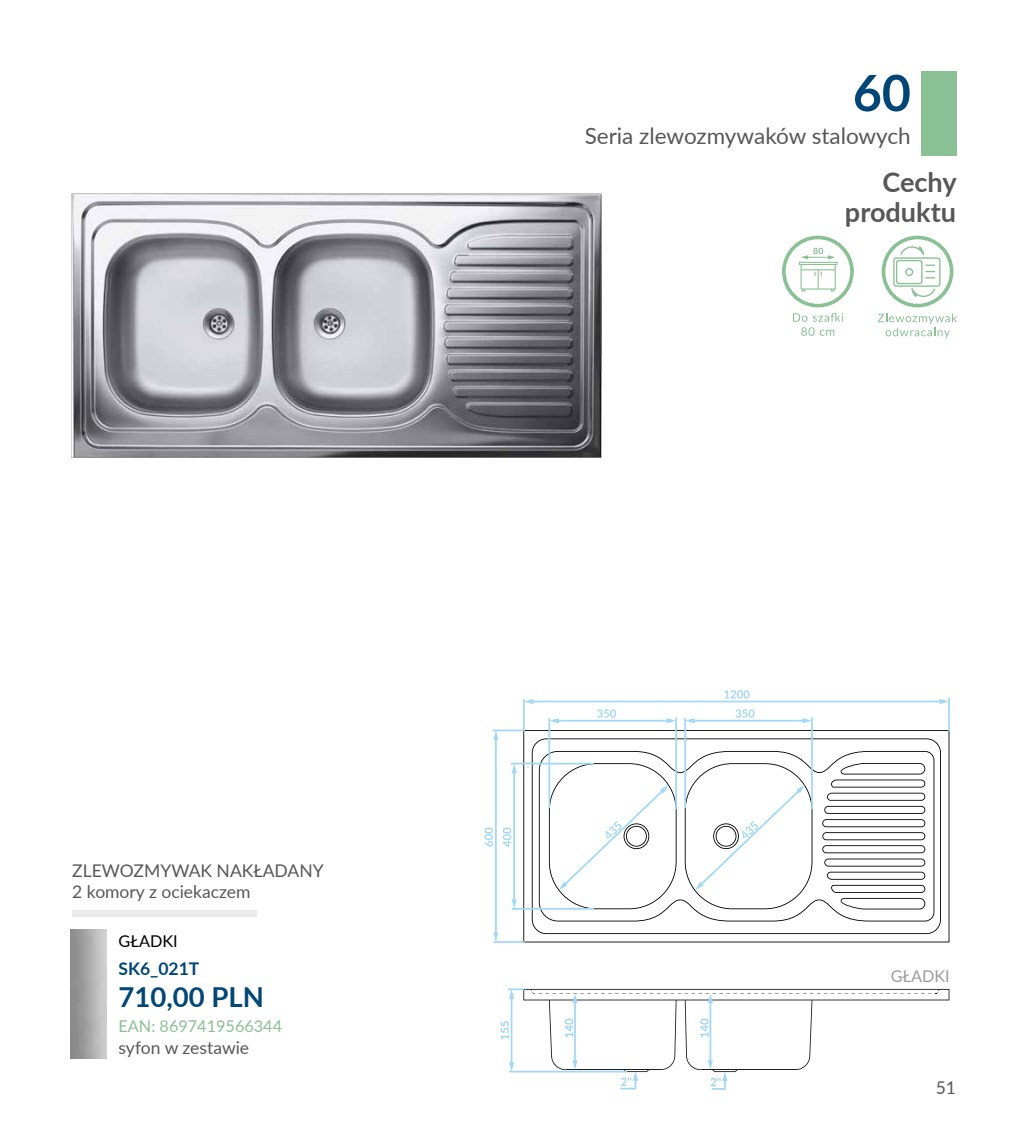
<style>
.page{position:relative;width:1028px;height:1134px;background:#fff}
.page>*{position:absolute;margin:0;border:0;box-sizing:border-box;transform-origin:0 0}
.t1{font:700 50px "Lato";color:#004676}
.t2{font:700 27.5px "Lato";color:#004676}
.t3{font:700 27px/30px "Lato";color:#575756;text-align:right}
.t4{font:22.5px "Lato";color:#575756}
.t5{font:17.5px/21.2px "Lato";color:#575756}
.t6{font:700 17.5px "Lato";color:#004676}
.t7{font:16.25px "Lato";color:#89c194}
.t8{font:16.25px "Lato";color:#000}
.t9{font:16.25px "Lato";color:#9d9d9c}
</style>
<div class="page">
<img style="left:71px;top:193px;width:531px;height:265px">
<div style="left:921px;top:71px;width:36px;height:85px;background:#89c194"></div>
<div style="left:72px;top:910px;width:185px;height:6px;background:#eaeaea"></div>
<svg style="left:523px;top:730px;width:426px;height:212px"></svg>
<svg style="left:532px;top:738px;width:409px;height:196px"></svg>
<svg style="left:539px;top:751px;width:395px;height:170px"></svg>
<hr style="left:495px;top:737px;width:2px;height:198px;background:#a1d8f7">
<svg style="left:493px;top:731px;width:5px;height:9px"></svg>
<svg style="left:493px;top:932px;width:5px;height:9px"></svg>
<hr style="left:493px;top:941px;width:32px;height:2px;background:#a1d8f7">
<hr style="left:492px;top:729px;width:32px;height:2px;background:#a1d8f7">
<svg style="left:484px;top:827px;width:9px;height:20px"></svg>
<hr style="left:513px;top:770px;width:2px;height:132px;background:#a1d8f7">
<svg style="left:511px;top:764px;width:6px;height:9px"></svg>
<svg style="left:511px;top:899px;width:6px;height:9px"></svg>
<hr style="left:511px;top:908px;width:83px;height:2px;background:#a1d8f7">
<hr style="left:510px;top:763px;width:83px;height:1px;background:#a1d8f7">
<svg style="left:503px;top:827px;width:8px;height:20px"></svg>
<hr style="left:531px;top:701px;width:411px;height:1px;background:#a1d8f7">
<svg style="left:939px;top:699px;width:9px;height:5px"></svg>
<svg style="left:525px;top:699px;width:8px;height:5px"></svg>
<hr style="left:523px;top:699px;width:2px;height:32px;background:#a1d8f7">
<hr style="left:948px;top:698px;width:1px;height:33px;background:#a1d8f7">
<svg style="left:724px;top:690px;width:25px;height:8px"></svg>
<hr style="left:556px;top:720px;width:113px;height:1px;background:#a1d8f7">
<svg style="left:666px;top:718px;width:9px;height:5px"></svg>
<svg style="left:550px;top:718px;width:9px;height:5px"></svg>
<hr style="left:548px;top:718px;width:2px;height:90px;background:#a1d8f7">
<hr style="left:675px;top:717px;width:2px;height:92px;background:#a1d8f7">
<svg style="left:597px;top:709px;width:19px;height:9px"></svg>
<hr style="left:692px;top:720px;width:113px;height:1px;background:#a1d8f7">
<svg style="left:802px;top:718px;width:9px;height:5px"></svg>
<svg style="left:686px;top:718px;width:8px;height:5px"></svg>
<hr style="left:684px;top:718px;width:2px;height:90px;background:#a1d8f7">
<hr style="left:811px;top:717px;width:2px;height:92px;background:#a1d8f7">
<svg style="left:735px;top:709px;width:19px;height:9px"></svg>
<svg style="left:549px;top:763px;width:127px;height:146px"></svg>
<svg style="left:684px;top:763px;width:128px;height:146px"></svg>
<svg style="left:500px;top:988px;width:449px;height:102px"></svg>
<svg style="left:782px;top:236px;width:71px;height:71px"></svg>
<svg style="left:793px;top:313px;width:50px;height:23px"></svg>
<svg style="left:881px;top:236px;width:72px;height:71px"></svg>
<svg style="left:877px;top:314px;width:80px;height:24px"></svg>
<p class="t5" style="left:72px;top:859px;width:253px">ZLEWOZMYWAK NAKŁADANY<br>2 komory z ociekaczem</p>
<p class="t8" style="left:119px;top:929px;width:61px">GŁADKI</p>
<p class="t6" style="left:119px;top:955px;width:82px">SK6_021T</p>
<h2 class="t2" style="left:119px;top:977px;width:147px">710,00 PLN</h2>
<p class="t7" style="left:119px;top:1014px;width:165px">EAN: 8697419566344</p>
<p class="t5" style="left:119px;top:1036px;width:132px">syfon w zestawie</p>
<h1 class="t1" style="left:853px;top:56px;width:60px">60</h1>
<p class="t4" style="left:584px;top:119px;width:328px">Seria zlewozmywaków stalowych</p>
<h3 class="t3" style="left:845px;top:165px;width:113px">Cechy produktu</h3>
<p class="t9" style="left:890px;top:964px;width:61px">GŁADKI</p>
<p class="t5" style="left:935px;top:1076px;width:22px">51</p>
</div>
